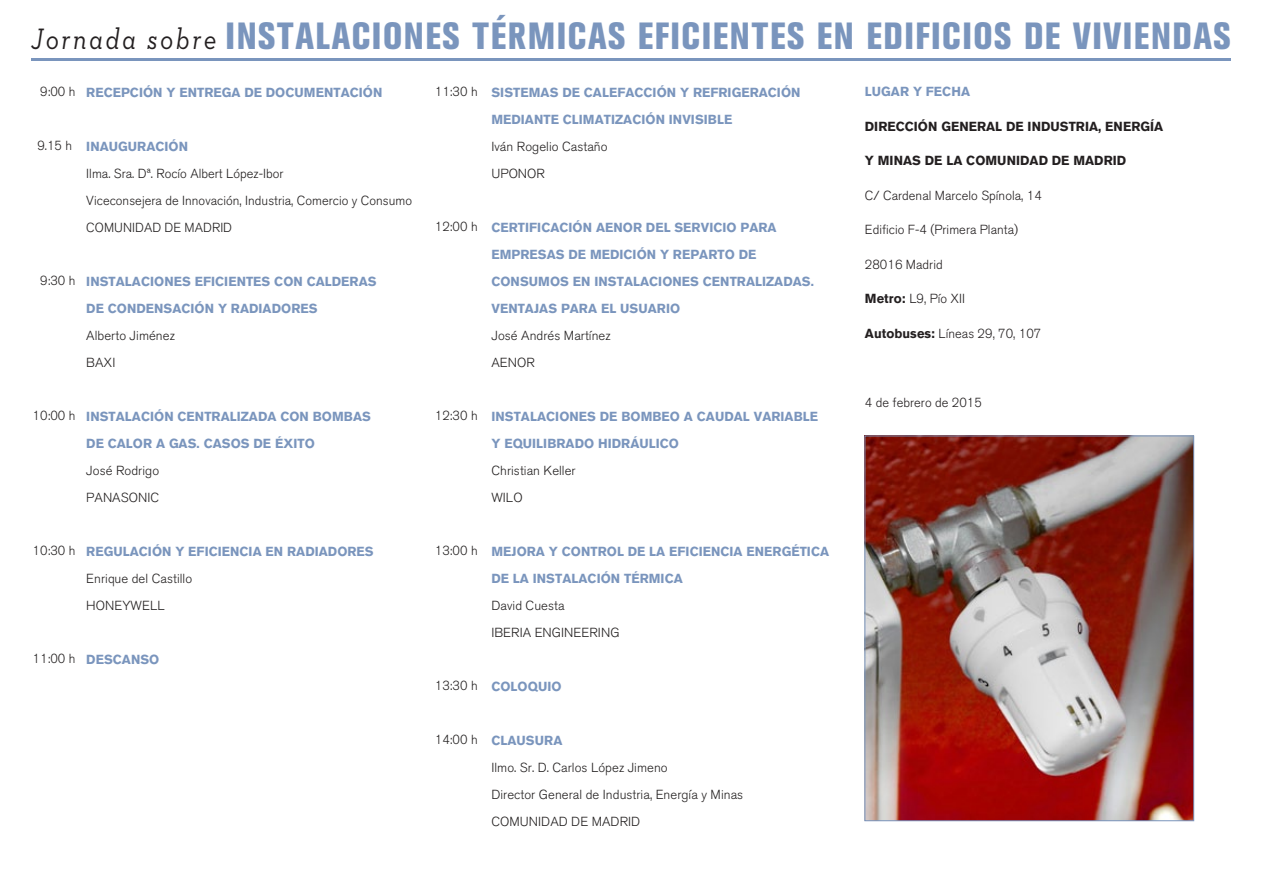
<style>
.page{position:relative;width:1263px;height:893px;background:#fff}
.page>*{position:absolute;margin:0;border:0;box-sizing:border-box;transform-origin:0 0}
.t1{font:800 condensed 37.5px "Akzidenz Grotesk BQ";letter-spacing:.04em;color:#7a95bd;scale:.95 1}
.t2{font:700 13.05px/27px "Akzidenz Grotesk BQ";letter-spacing:.005em;color:#7a95bd}
.t3{font:300 13.05px/27px "Akzidenz Grotesk BQ";letter-spacing:.005em;color:#232020}
.t4{font:300 13.05px "Akzidenz Grotesk BQ";letter-spacing:.005em;color:#231f20}
.t5{font:700 13.05px "Akzidenz Grotesk BQ";letter-spacing:.005em;color:#231f20}
.s1{font-family:"Neutraface Slab Text";font-weight:400;font-style:italic;font-stretch:normal;font-size:30px;color:#231f20}
.s2{font-weight:700}
.s3{font-weight:300;color:#232020}
.s4{font-weight:700;color:#7a95bd}
</style>
<div class="page">
<hr style="left:31px;top:58px;width:1199px;height:2px;background:#7a95bd">
<img style="left:866px;top:438px;width:326px;height:381px">
<div style="left:864px;top:436px;width:330px;height:385px;border:1px solid #7a95bd"></div>
<p class="t1" style="left:31px;top:15px;width:1264px"><span class="s1">Jornada sobre</span> INSTALACIONES TÉRMICAS EFICIENTES EN EDIFICIOS DE VIVIENDAS</p>
<p class="t2" style="left:865px;top:78px;width:107px">LUGAR Y FECHA</p>
<p class="t5" style="left:865px;top:119px;width:300px">DIRECCIÓN GENERAL DE INDUSTRIA, ENERGÍA</p>
<p class="t5" style="left:865px;top:153px;width:263px">Y MINAS DE LA COMUNIDAD DE MADRID</p>
<p class="t4" style="left:865px;top:188px;width:178px">C/ Cardenal Marcelo Spínola, 14</p>
<p class="t4" style="left:865px;top:222px;width:155px">Edificio F-4 (Primera Planta)</p>
<p class="t4" style="left:865px;top:257px;width:79px">28016 Madrid</p>
<p class="t4" style="left:865px;top:291px;width:102px"><span class="s2">Metro:</span> L9, Pío XII</p>
<p class="t4" style="left:865px;top:326px;width:178px"><span class="s2">Autobuses:</span> Líneas 29, 70, 107</p>
<p class="t2" style="left:491px;top:79px;width:311px">SISTEMAS DE CALEFACCIÓN Y REFRIGERACIÓN<br>MEDIANTE CLIMATIZACIÓN INVISIBLE<br><span class="s3">Iván Rogelio Castaño<br>UPONOR</span></p>
<p class="t2" style="left:86px;top:79px;width:298px">RECEPCIÓN Y ENTREGA DE DOCUMENTACIÓN</p>
<p class="t3" style="left:40px;top:78px;width:37px">9:00 h</p>
<p class="t3" style="left:435px;top:78px;width:44px">11:30 h</p>
<p class="t3" style="left:86px;top:133px;width:327px"><span class="s4">INAUGURACIÓN<br></span>Ilma. Sra. Dª. Rocío Albert López-Ibor<br>Viceconsejera de Innovación, Industria, Comercio y Consumo COMUNIDAD DE MADRID</p>
<p class="t3" style="left:37px;top:132px;width:36px">9.15 h</p>
<p class="t2" style="left:491px;top:214px;width:324px">CERTIFICACIÓN AENOR DEL SERVICIO PARA<br>EMPRESAS DE MEDICIÓN Y REPARTO DE<br>CONSUMOS EN INSTALACIONES CENTRALIZADAS.<br>VENTAJAS PARA EL USUARIO<br><span class="s3">José Andrés Martínez<br>AENOR</span></p>
<p class="t3" style="left:435px;top:213px;width:44px">12:00 h</p>
<p class="t3" style="left:40px;top:267px;width:37px">9:30 h</p>
<p class="t2" style="left:86px;top:268px;width:292px">INSTALACIONES EFICIENTES CON CALDERAS<br>DE CONDENSACIÓN Y RADIADORES<br><span class="s3">Alberto Jiménez<br>BAXI</span></p>
<p class="t4" style="left:865px;top:395px;width:119px">4 de febrero de 2015</p>
<p class="t3" style="left:33px;top:402px;width:44px">10:00 h</p>
<p class="t2" style="left:86px;top:403px;width:286px">INSTALACIÓN CENTRALIZADA CON BOMBAS<br>DE CALOR A GAS. CASOS DE ÉXITO<br><span class="s3">José Rodrigo<br>PANASONIC</span></p>
<p class="t3" style="left:435px;top:402px;width:44px">12:30 h</p>
<p class="t2" style="left:491px;top:403px;width:328px">INSTALACIONES DE BOMBEO A CAUDAL VARIABLE<br>Y EQUILIBRADO HIDRÁULICO<br><span class="s3">Christian Keller<br>WILO</span></p>
<p class="t3" style="left:33px;top:537px;width:44px">10:30 h</p>
<p class="t2" style="left:86px;top:538px;width:289px">REGULACIÓN Y EFICIENCIA EN RADIADORES<br><span class="s3">Enrique del Castillo<br>HONEYWELL</span></p>
<p class="t3" style="left:435px;top:537px;width:44px">13:00 h</p>
<p class="t2" style="left:491px;top:538px;width:339px">MEJORA Y CONTROL DE LA EFICIENCIA ENERGÉTICA<br>DE LA INSTALACIÓN TÉRMICA<br><span class="s3">David Cuesta<br>IBERIA ENGINEERING</span></p>
<p class="t3" style="left:33px;top:645px;width:44px">11:00 h</p>
<p class="t2" style="left:86px;top:646px;width:75px">DESCANSO</p>
<p class="t3" style="left:435px;top:672px;width:44px">13:30 h</p>
<p class="t2" style="left:491px;top:673px;width:72px">COLOQUIO</p>
<p class="t3" style="left:435px;top:726px;width:44px">14:00 h</p>
<p class="t3" style="left:491px;top:727px;width:253px"><span class="s4">CLAUSURA<br></span>Ilmo. Sr. D. Carlos López Jimeno<br>Director General de Industria, Energía y Minas<br>COMUNIDAD DE MADRID</p>
</div>
